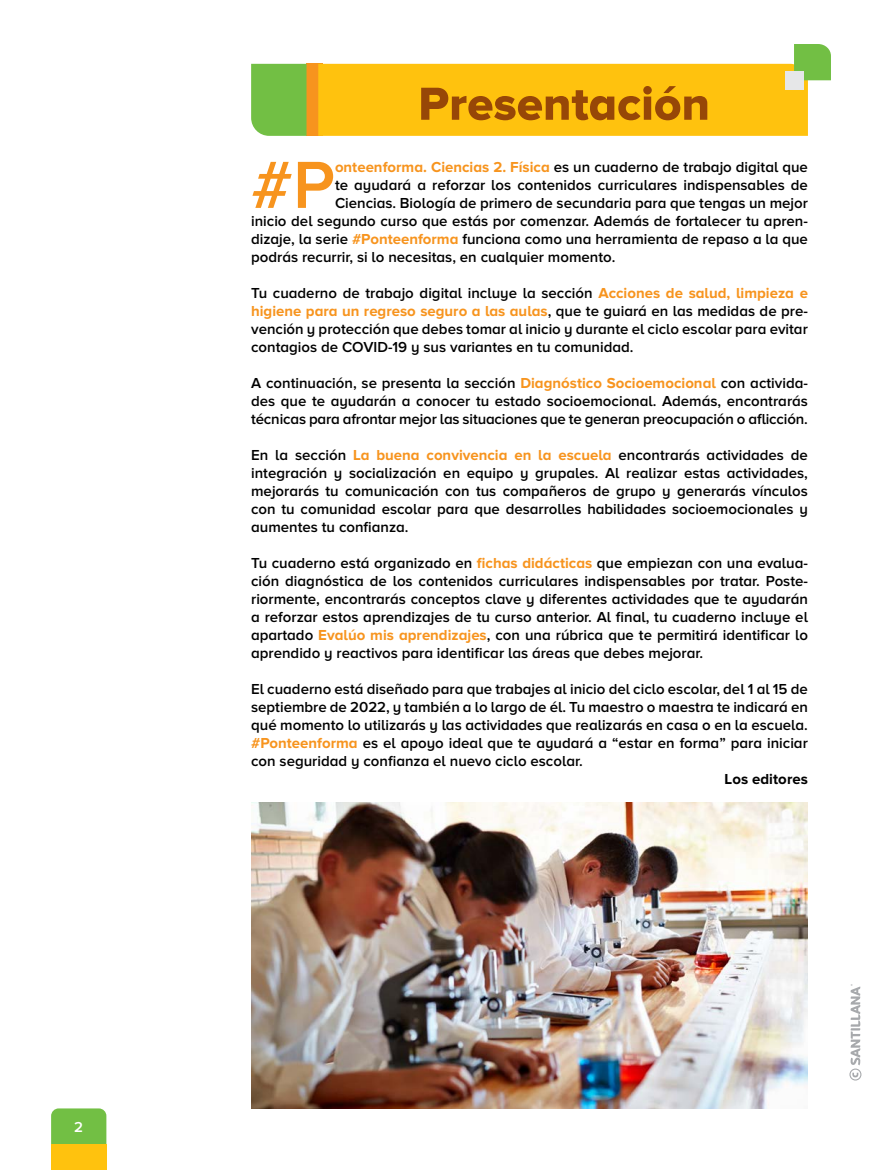
<style>
.page{position:relative;width:893px;height:1170px;background:#fff}
.page>*{position:absolute;margin:0;border:0;box-sizing:border-box;transform-origin:0 0}
.t1{font:600 69px "Proxima Nova A";color:#f7941e}
.t2{font:600 15px/18px "Proxima Nova A";color:#000;text-align:justify}
.t3{font:700 15px "Proxima Nova A";letter-spacing:.005em;color:#000}
.t4{font:600 15px "Proxima Nova A";color:#fff}
.s1{font-weight:700;color:#f7941e}
</style>
<div class="page">
<div style="left:306px;top:64px;width:17px;height:72px;background:#f7941e"></div>
<div style="left:251px;top:64px;width:55px;height:72px;background:#72bf44"></div>
<img style="left:251px;top:802px;width:557px;height:306px">
<svg style="left:318px;top:44px;width:513px;height:92px"></svg>
<div style="left:51px;top:1108px;width:55px;height:36px;background:#72bf44"></div>
<div style="left:51px;top:1144px;width:55px;height:25px;background:#ffc20e"></div>
<svg style="left:849px;top:984px;width:12px;height:96px"></svg>
<p class="t4" style="left:74px;top:1118px;width:10px">2</p>
<h1 class="t1" style="left:251px;top:146px;width:85px">#P</h1>
<p class="t2" style="left:335px;top:158px;width:474px"><span class="s1">onteenforma. Ciencias 2. Física</span> es un cuaderno de trabajo digital que</p>
<p class="t2" style="left:335px;top:176px;width:474px">te ayudará a reforzar los contenidos curriculares indispensables de</p>
<p class="t2" style="left:335px;top:194px;width:474px">Ciencias. Biología de primero de secundaria para que tengas un mejor</p>
<p class="t2" style="left:251px;top:212px;width:558px">inicio del segundo curso que estás por comenzar. Además de fortalecer tu apren-</p>
<p class="t2" style="left:251px;top:230px;width:558px">dizaje, la serie <span class="s1">#Ponteenforma</span> funciona como una herramienta de repaso a la que</p>
<p class="t2" style="left:251px;top:248px;width:366px">podrás recurrir, si lo necesitas, en cualquier momento.</p>
<p class="t2" style="left:251px;top:284px;width:558px">Tu cuaderno de trabajo digital incluye la sección <span class="s1">Acciones de salud, limpieza e higiene para un regreso seguro a las aulas</span>, que te guiará en las medidas de pre&shy;vención y protección que debes tomar al inicio y durante el ciclo escolar para evitar contagios de COVID-19 y sus variantes en tu comunidad.</p>
<p class="t2" style="left:251px;top:374px;width:558px">A continuación, se presenta la sección <span class="s1">Diagnóstico Socioemocional</span> con activida&shy;des que te ayudarán a conocer tu estado socioemocional. Además, encontrarás técnicas para afrontar mejor las situaciones que te generan preocupación o aflicción.</p>
<p class="t2" style="left:251px;top:446px;width:558px">En la sección <span class="s1">La buena convivencia en la escuela</span> encontrarás actividades de integración y socialización en equipo y grupales. Al realizar estas actividades, mejorarás tu comunicación con tus compañeros de grupo y generarás vínculos con tu comunidad escolar para que desarrolles habilidades socioemocionales y aumentes tu confianza.</p>
<p class="t2" style="left:251px;top:554px;width:558px">Tu cuaderno está organizado en <span class="s1">fichas didácticas</span> que empiezan con una evalua&shy;ción diagnóstica de los contenidos curriculares indispensables por tratar. Poste&shy;riormente, encontrarás conceptos clave y diferentes actividades que te ayudarán a reforzar estos aprendizajes de tu curso anterior. Al final, tu cuaderno incluye el apartado <span class="s1">Evalúo mis aprendizajes</span>, con una rúbrica que te permitirá identificar lo aprendido y reactivos para identificar las áreas que debes mejorar.</p>
<p class="t2" style="left:251px;top:680px;width:558px">El cuaderno está diseñado para que trabajes al inicio del ciclo escolar, del 1 al 15 de septiembre de 2022, y también a lo largo de él. Tu maestro o maestra te indicará en qué momento lo utilizarás y las actividades que realizarás en casa o en la escuela. <span class="s1">#Ponteenforma</span> es el apoyo ideal que te ayudará a “estar en forma” para iniciar con seguridad y confianza el nuevo ciclo escolar.</p>
<p class="t3" style="left:725px;top:770px;width:85px">Los editores</p>
</div>
